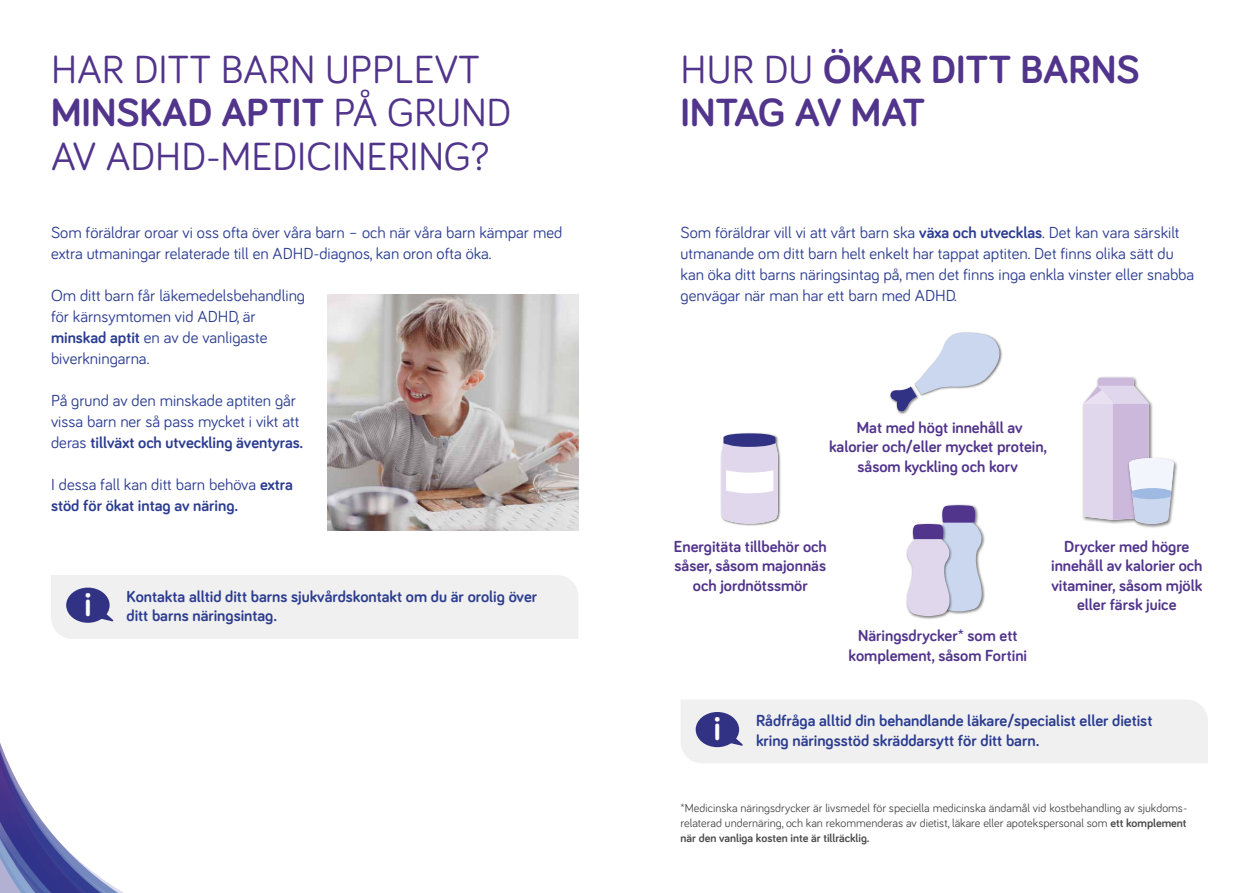
<style>
.page{position:relative;width:1259px;height:893px;background:#fff}
.page>*{position:absolute;margin:0;border:0;box-sizing:border-box;transform-origin:0 0}
.t1{font:40.5px/43.5px "Bariol";color:#51348b}
.t2{font:700 40.5px/43.5px "Bariol";color:#51348b}
.t3{font:700 35.7px "Bariol";color:#fff}
.t4{font:16.5px/21px "Bariol";color:#2b3c90}
.t5{font:700 16.5px/19.5px "Bariol";color:#51348b;text-align:center}
.t6{font:700 16.5px/19.5px "Bariol";color:#2b3c90}
.t7{font:12px/15px "Bariol";color:#4a4a49;text-align:justify}
.s1{font-weight:700}
.s2{font-weight:400}
</style>
<div class="page">
<img style="left:327px;top:294px;width:251px;height:236px">
<img style="left:950px;top:504px;width:35px;height:102px">
<img style="left:913px;top:616px;width:32px;height:3px">
<svg style="left:906px;top:505px;width:76px;height:111px"></svg>
<img style="left:1082px;top:376px;width:53px;height:144px">
<img style="left:1136px;top:461px;width:41px;height:67px">
<svg style="left:1084px;top:378px;width:89px;height:146px"></svg>
<img style="left:735px;top:450px;width:46px;height:76px">
<svg style="left:720px;top:433px;width:59px;height:91px"></svg>
<div style="left:681px;top:700px;width:527px;height:63px;background:#f0f0f0"></div>
<div style="left:51px;top:575px;width:527px;height:64px;background:#f0f0f0"></div>
<svg style="left:890px;top:332px;width:111px;height:82px"></svg>
<svg style="left:0;top:743px;width:124px;height:150px"></svg>
<h1 class="t1" style="left:51px;top:46px;width:462px">HAR DITT BARN UPPLEVT<br><span class="s1">MINSKAD APTIT</span> PÅ GRUND<br>AV ADHD-MEDICINERING?</h1>
<h1 class="t2" style="left:680px;top:46px;width:460px"><span class="s2">HUR DU</span> ÖKAR DITT BARNS<br>INTAG AV MAT</h1>
<p class="t4" style="left:51px;top:222px;width:513px">Som föräldrar oroar vi oss ofta över våra barn – och när våra barn kämpar med extra utmaningar relaterade till en ADHD-diagnos, kan oron ofta öka.</p>
<p class="t4" style="left:51px;top:285px;width:256px">Om ditt barn får läkemedelsbehandling för kärnsymtomen vid ADHD, är <span class="s1">minskad aptit</span> en av de vanligaste biverkningarna.</p>
<p class="t4" style="left:51px;top:390px;width:254px">På grund av den minskade aptiten går vissa barn ner så pass mycket i vikt att deras <span class="s1">tillväxt och utveckling äventyras.</span></p>
<p class="t6" style="left:51px;top:474px;width:243px;line-height:21px"><span class="s2">I dessa fall kan ditt barn behöva</span> extra stöd för ökat intag av näring.</p>
<h2 class="t3" style="left:84px;top:579px;width:9px">i</h2>
<p class="t6" style="left:126px;top:586px;width:412px">Kontakta alltid ditt barns sjukvårdskontakt om du är orolig över ditt barns näringsintag.</p>
<p class="t4" style="left:680px;top:222px;width:515px">Som föräldrar vill vi att vårt barn ska <span class="s1">växa och utvecklas</span>. Det kan vara särskilt utmanande om ditt barn helt enkelt har tappat aptiten. Det finns olika sätt du kan öka ditt barns näringsintag på, men det finns inga enkla vinster eller snabba genvägar när man har ett barn med ADHD.</p>
<p class="t5" style="left:829px;top:417px;width:220px">Mat med högt innehåll av kalorier och/eller mycket protein, såsom kyckling och korv</p>
<p class="t5" style="left:674px;top:536px;width:154px">Energitäta tillbehör och såser, såsom majonnäs och jordnötssmör</p>
<p class="t5" style="left:848px;top:625px;width:180px">Näringsdrycker* som ett komplement, såsom Fortini</p>
<p class="t5" style="left:1051px;top:536px;width:153px">Drycker med högre innehåll av kalorier och vitaminer, såsom mjölk eller färsk juice</p>
<h2 class="t3" style="left:713px;top:704px;width:9px">i</h2>
<p class="t6" style="left:756px;top:710px;width:398px">Rådfråga alltid din behandlande läkare/specialist eller dietist kring näringsstöd skräddarsytt för ditt barn.</p>
<p class="t7" style="left:680px;top:800px;width:508px">*Medicinska näringsdrycker är livsmedel för speciella medicinska ändamål vid kostbehandling av sjukdoms&shy;relaterad undernäring, och kan rekommenderas av dietist, läkare eller apotekspersonal som <span class="s1">ett komplement när den vanliga kosten inte är tillräcklig.</span></p>
</div>
